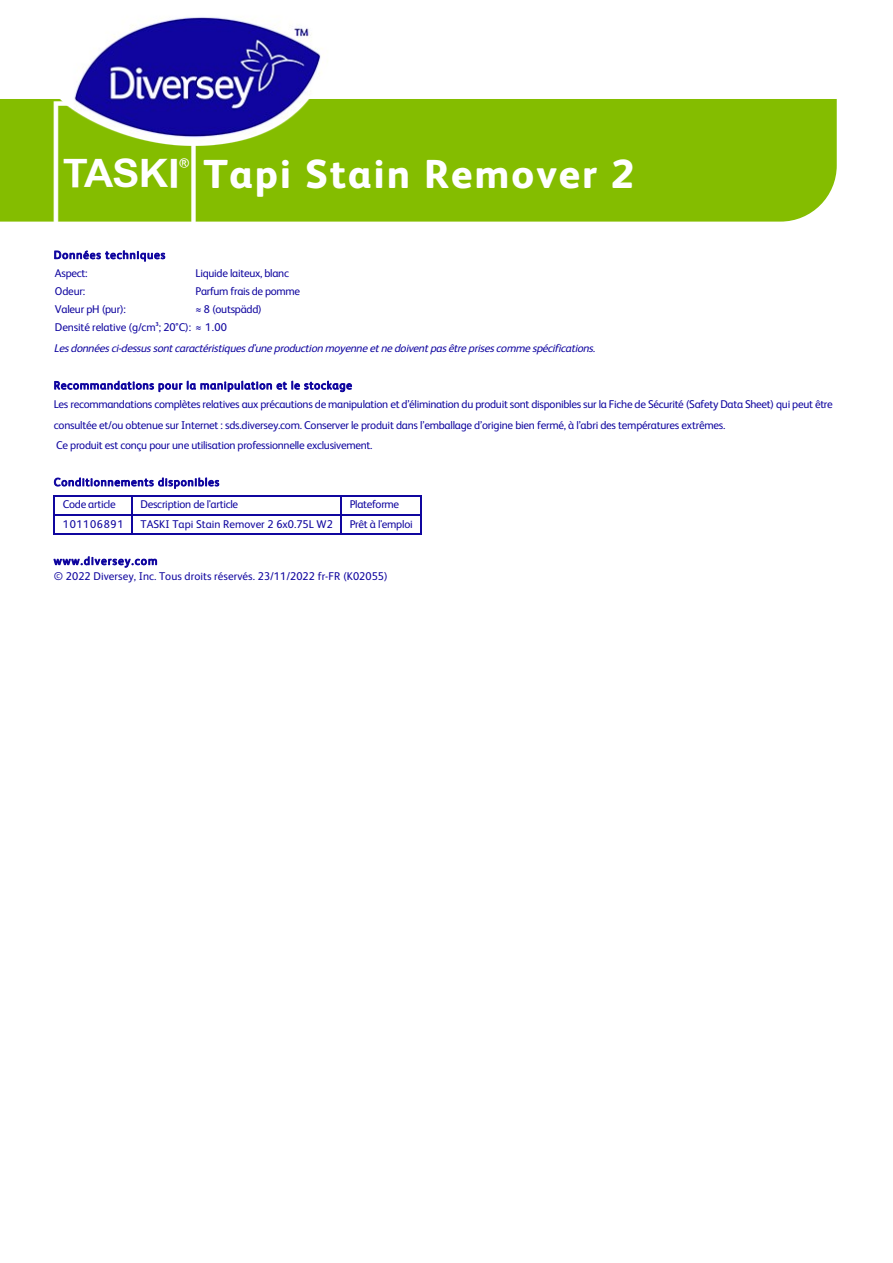
<style>
.page{position:relative;width:893px;height:1263px;background:#fff}
.page>*{position:absolute;margin:0;border:0;box-sizing:border-box;transform-origin:0 0}
.t1{font:40.5px "f 14 gmlo 3 xuc f 45 32 foj 3 ihw 5 uh 5";letter-spacing:.05em;color:#fff}
.t2{font:11.25px/18px "f 1 fbqhjv 195 o eit 27 irxl 8 ohtju 4";letter-spacing:-.02em;color:#10069f}
.t3{font:italic 11.25px "f 1 fbqhjv 195 o eit 27 irxl 8 ohtju 4";color:#10069f}
.t4{font:11.25px/15.8px "f 1 fbqhjv 195 o eit 27 irxl 8 ohtju 4";letter-spacing:.005em;color:#10069f}
.t5{font:11.25px/22.5px "f 1 fbqhjv 195 o eit 27 irxl 8 ohtju 4";letter-spacing:.075em;color:#10069f}
.t6{font:11.25px "f 1 fbqhjv 195 o eit 27 irxl 8 ohtju 4";color:#10069f}
.t7{font:11.25px/18px "f 1 fbqhjv 195 o eit 27 irxl 8 ohtju 4";letter-spacing:.085em;color:#10069f}
.t8{font:11.25px "f 1 fbqhjv 195 o eit 27 irxl 8 ohtju 4";letter-spacing:.055em;color:#10069f}
.s1{font-family:"f 9 a 5 a 5 r f 9 s en 5 3 ehht 8 sbazd 18"}
</style>
<div class="page">
<div style="left:0;top:99px;width:837px;height:123px;background:#84bd00"></div>
<hr style="left:341px;top:533px;width:81px;height:1px;background:#10069f">
<hr style="left:131px;top:533px;width:211px;height:1px;background:#10069f">
<hr style="left:54px;top:533px;width:79px;height:1px;background:#10069f">
<hr style="left:131px;top:514px;width:2px;height:20px;background:#10069f">
<hr style="left:341px;top:495px;width:81px;height:1px;background:#10069f">
<hr style="left:341px;top:514px;width:81px;height:1px;background:#10069f">
<svg style="left:421px;top:496px;width:1px;height:37px"></svg>
<hr style="left:131px;top:495px;width:211px;height:1px;background:#10069f">
<hr style="left:131px;top:514px;width:211px;height:1px;background:#10069f">
<svg style="left:341px;top:496px;width:1px;height:37px"></svg>
<hr style="left:54px;top:495px;width:79px;height:1px;background:#10069f">
<hr style="left:54px;top:514px;width:79px;height:1px;background:#10069f">
<svg style="left:54px;top:496px;width:1px;height:37px"></svg>
<hr style="left:131px;top:495px;width:2px;height:20px;background:#10069f">
<img style="left:58px;top:17px;width:273px;height:128px">
<h1 class="t1" style="left:54px;top:142px;width:582px"><span class="s1">T</span>Tapi Stain Remover 2</h1>
<p class="t7" style="left:54px;top:245px;width:113px">Données techniques<br>Aspect:</p>
<p class="t2" style="left:196px;top:263px;width:95px">Liquide laiteux, blanc</p>
<p class="t2" style="left:55px;top:281px;width:32px">Odeur:</p>
<p class="t2" style="left:196px;top:281px;width:106px">Parfum frais de pomme</p>
<p class="t2" style="left:55px;top:299px;width:72px">Valeur pH (pur):</p>
<p class="t2" style="left:55px;top:299px;width:208px;text-indent:141px">≈ 8 (outspädd)<br>Densité relative (g/cm³; 20°C): ≈ 1.00</p>
<p class="t3" style="left:54px;top:340px;width:546px">Lesdonnéesci-dessussontcaractéristiquesd'uneproductionmoyenneetnedoiventpasêtreprisescommespécifications.</p>
<p class="t2" style="left:54px;top:375px;width:780px;line-height:19px">Recommandations pour la manipulation et le stockage<br>Les recommandations complètes relatives aux précautions de manipulation et d’élimination du produit sont disponibles sur la Fiche de Sécurité (Safety Data Sheet) qui peut être</p>
<p class="t2" style="left:54px;top:414px;width:673px;line-height:20.2px">consultée et/ou obtenue sur Internet : sds.diversey.com. Conserver le produit dans l’emballage d’origine bien fermé, à l’abri des températures extrêmes.<br>Ce produit est conçu pour une utilisation professionnelle exclusivement.</p>
<p class="t5" style="left:63px;top:470px;width:158px;text-indent:-9px">Conditionnements disponibles<br>Code article</p>
<p class="t2" style="left:140px;top:495px;width:99px">Description de l'article</p>
<p class="t2" style="left:350px;top:495px;width:51px">Plateforme</p>
<p class="t8" style="left:63px;top:516px;width:62px">101106891</p>
<p class="t6" style="left:140px;top:516px;width:194px">TASKI Tapi Stain Remover 2 6x0.75L W2</p>
<p class="t2" style="left:350px;top:514px;width:65px">Prêt à l'emploi</p>
<p class="t4" style="left:54px;top:552px;width:335px">www.diversey.com<br>© 2022 Diversey, Inc. Tous droits réservés. 23/11/2022 fr-FR (K02055)</p>
</div>
